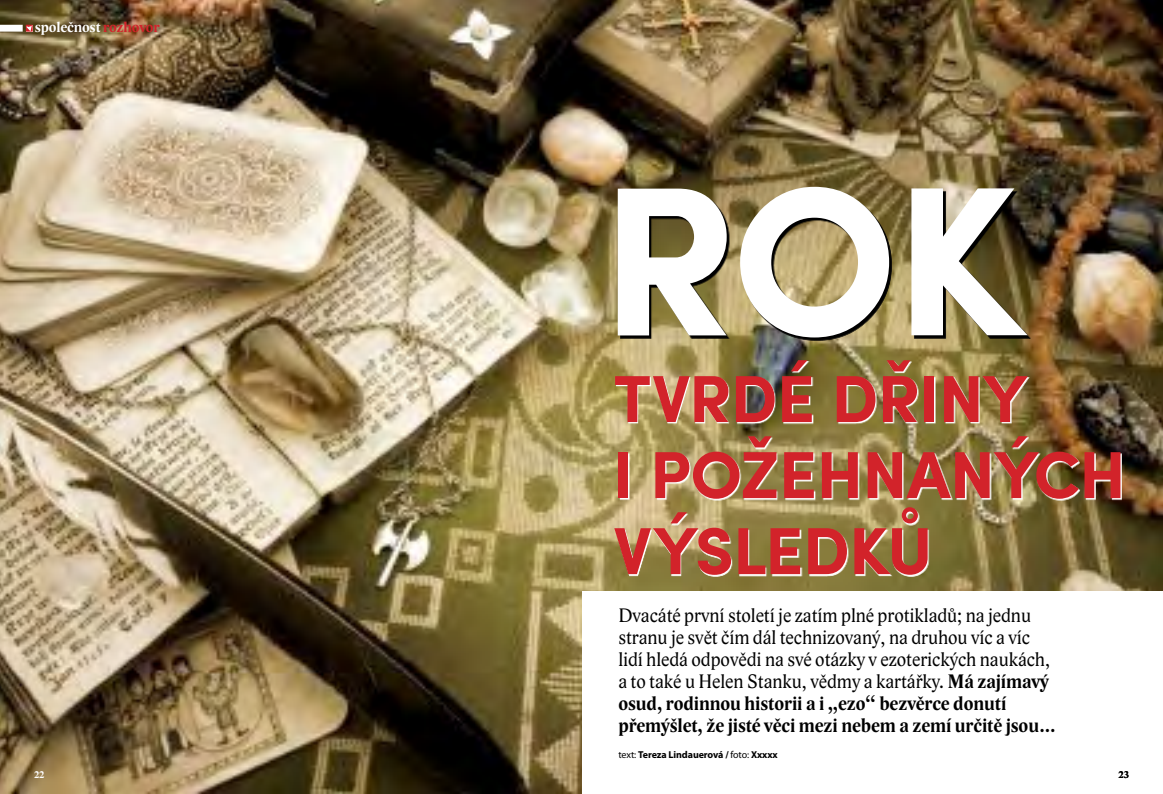
<style>
.page{position:relative;width:1163px;height:794px;background:#fff}
.page>*{position:absolute;margin:0;border:0;box-sizing:border-box;transform-origin:0 0}
.t1{font:700 213px "Sofia Pro";color:#fff}
.t2{font:700 66.6px/76px "Sofia Pro";letter-spacing:-.015em;color:#d2232a}
.t3{font:20px/22px "Lido STF";color:#000;scale:.95 1}
.t4{font:700 15px "Lido STF";letter-spacing:-.01em;color:#fff}
.t5{font:700 10px "Myriad Pro";letter-spacing:-.01em;color:#000}
.t6{font:700 10px "Lido STF";color:#fff}
.t7{font:700 10px "Lido STF";color:#000}
.s1{color:#d2232a}
.s2{font-weight:700}
.s3{font-weight:400}
</style>
<div class="page">
<img style="left:0;top:0;width:1162px;height:794px">
<div style="left:582px;top:591px;width:580px;height:203px;background:#fff"></div>
<img style="left:615px;top:361px;width:506px;height:215px">
<svg style="left:620px;top:189px;width:410px;height:151px;background:#443c26"></svg>
<div style="left:0;top:25px;width:23px;height:7px;background:#fff"></div>
<svg style="left:26px;top:25px;width:7px;height:7px"></svg>
<p class="t4" style="left:35px;top:19px;width:126px">společnost <span class="s1">rozhovor</span></p>
<h1 class="t1" style="left:600px;top:98px;width:425px">ROK</h1>
<h2 class="t2" style="left:613px;top:356px;width:514px">TVRDÉ DŘINY<br>I POŽEHNANÝCH<br>VÝSLEDKŮ</h2>
<p class="t3" style="left:618px;top:604px;width:462px">Dvacáté první století je zatím plné protikladů; na jednu stranu je svět čím dál technizovaný, na druhou víc a víc lidí hledá odpovědi na své otázky v ezoterických naukách, a to také u Helen Stanku, vědmy a kartářky. <span class="s2">Má zajímavý osud, rodinnou historii a i „ezo“ bezvěrce donutí přemýšlet, že jisté věci mezi nebem a zemí určitě jsou…</span></p>
<p class="t5" style="left:618px;top:748px;width:161px"><span class="s3">text:</span> Tereza Lindauerová / <span class="s3">foto:</span> Xxxxx</p>
<p class="t6" style="left:34px;top:769px;width:12px">22</p>
<p class="t7" style="left:1118px;top:769px;width:12px">23</p>
</div>
